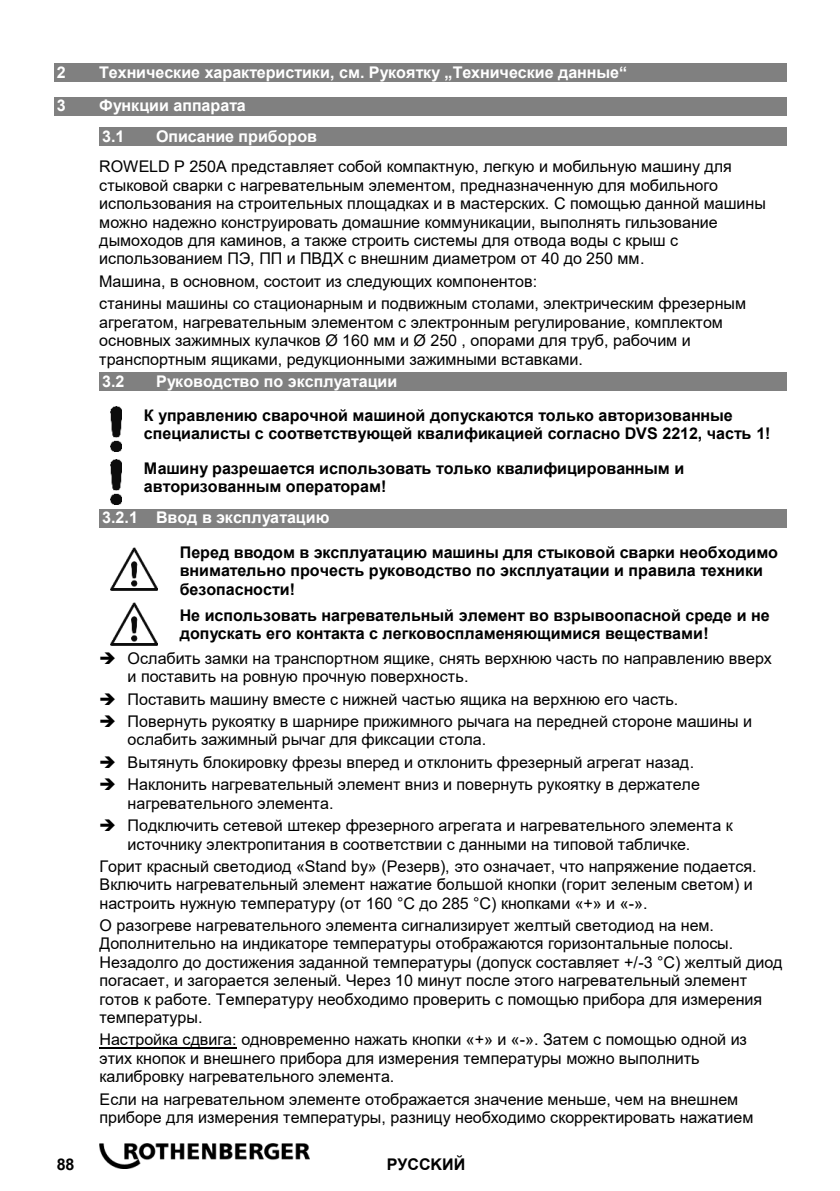
<style>
.page{position:relative;width:840px;height:1191px;background:#fff}
.page>*{position:absolute;margin:0;border:0;box-sizing:border-box;transform-origin:0 0}
.t1{font:16px/18.4px "Arial";letter-spacing:-.005em;color:#000}
.t2{font:700 16px/18.4px "Arial";letter-spacing:-.005em;color:#000}
.t3{font:700 16px "Arial Fett";letter-spacing:-.005em;color:#fff}
.t4{font:700 16px "Arial";letter-spacing:-.005em;color:#fff}
</style>
<div class="page">
<img style="left:99px;top:1143px;width:210px;height:25px">
<div style="left:54px;top:64px;width:732px;height:18px;background:#808080"></div>
<div style="left:54px;top:97px;width:732px;height:18px;background:#808080"></div>
<div style="left:99px;top:127px;width:687px;height:19px;background:#808080"></div>
<div style="left:99px;top:372px;width:687px;height:19px;background:#808080"></div>
<div style="left:99px;top:509px;width:687px;height:18px;background:#808080"></div>
<hr style="left:99px;top:1047px;width:138px;height:1px;background:#000">
<img style="left:110px;top:406px;width:11px;height:46px">
<img style="left:110px;top:460px;width:11px;height:45px">
<img style="left:110px;top:547px;width:48px;height:43px">
<img style="left:110px;top:602px;width:48px;height:43px">
<h1 class="t3" style="left:57px;top:64px;width:10px">2</h1>
<h1 class="t3" style="left:99px;top:64px;width:529px">Технические характеристики, см. Рукоятку „Технические данные“</h1>
<h1 class="t3" style="left:57px;top:97px;width:10px">3</h1>
<h1 class="t3" style="left:99px;top:97px;width:148px">Функции аппарата</h1>
<h2 class="t3" style="left:102px;top:127px;width:24px">3.1</h2>
<h2 class="t3" style="left:156px;top:127px;width:163px">Описание приборов</h2>
<p class="t1" style="left:99px;top:157px;width:667px">ROWELD P 250A представляет собой компактную, легкую и мобильную машину для стыковой сварки с нагревательным элементом, предназначенную для мобильного использования на строительных площадках и в мастерских. С помощью данной машины можно надежно конструировать домашние коммуникации, выполнять гильзование дымоходов для каминов, а также строить системы для отвода воды с крыш с использованием ПЭ, ПП и ПВДХ с внешним диаметром от 40 до 250 мм.</p>
<p class="t1" style="left:99px;top:272px;width:439px">Машина, в основном, состоит из следующих компонентов:</p>
<p class="t1" style="left:99px;top:294px;width:648px">станины машины со стационарным и подвижным столами, электрическим фрезерным агрегатом, нагревательным элементом с электронным регулирование, комплектом основных зажимных кулачков Ø 160 мм и Ø 250 , опорами для труб, рабочим и транспортным ящиками, редукционными зажимными вставками.</p>
<h2 class="t3" style="left:102px;top:372px;width:24px">3.2</h2>
<h2 class="t3" style="left:156px;top:372px;width:243px">Руководство по эксплуатации</h2>
<p class="t2" style="left:144px;top:407px;width:627px">К управлению сварочной машиной допускаются только авторизованные специалисты с соответствующей квалификацией согласно DVS 2212, часть 1!</p>
<p class="t2" style="left:144px;top:460px;width:541px">Машину разрешается использовать только квалифицированным и авторизованным операторам!</p>
<h3 class="t4" style="left:102px;top:506px;width:228px">3.2.1 Ввод в эксплуатацию</h3>
<p class="t2" style="left:180px;top:543px;width:599px">Перед вводом в эксплуатацию машины для стыковой сварки необходимо внимательно прочесть руководство по эксплуатации и правила техники безопасности!</p>
<p class="t2" style="left:180px;top:606px;width:591px">Не использовать нагревательный элемент во взрывоопасной среде и не допускать его контакта с легковоспламеняющимися веществами!</p>
<p class="t1" style="left:128px;top:649px;width:645px;text-indent:-28px">➔ Ослабить замки на транспортном ящике, снять верхнюю часть по направлению вверх и поставить на ровную прочную поверхность.</p>
<p class="t1" style="left:99px;top:689px;width:580px">➔ Поставить машину вместе с нижней частью ящика на верхнюю его часть.</p>
<p class="t1" style="left:128px;top:712px;width:625px;text-indent:-28px">➔ Повернуть рукоятку в шарнире прижимного рычага на передней стороне машины и ослабить зажимный рычаг для фиксации стола.</p>
<p class="t1" style="left:99px;top:753px;width:596px">➔ Вытянуть блокировку фрезы вперед и отклонить фрезерный агрегат назад.</p>
<p class="t1" style="left:128px;top:775px;width:573px;text-indent:-28px">➔ Наклонить нагревательный элемент вниз и повернуть рукоятку в держателе нагревательного элемента.</p>
<p class="t1" style="left:128px;top:816px;width:606px;text-indent:-28px">➔ Подключить сетевой штекер фрезерного агрегата и нагревательного элемента к источнику электропитания в соответствии с данными на типовой табличке.</p>
<p class="t1" style="left:99px;top:857px;width:658px">Горит красный светодиод «Stand by» (Резерв), это означает, что напряжение подается.<br>Включить нагревательный элемент нажатие большой кнопки (горит зеленым светом) и настроить нужную температуру (от 160 °C до 285 °C) кнопками «+» и «-».</p>
<p class="t1" style="left:99px;top:916px;width:684px">О разогреве нагревательного элемента сигнализирует желтый светодиод на нем.<br>Дополнительно на индикаторе температуры отображаются горизонтальные полосы.<br>Незадолго до достижения заданной температуры (допуск составляет +/-3 °C) желтый диод погасает, и загорается зеленый. Через 10 минут после этого нагревательный элемент готов к работе. Температуру необходимо проверить с помощью прибора для измерения температуры.</p>
<p class="t1" style="left:99px;top:1030px;width:648px">Настройка сдвига: одновременно нажать кнопки «+» и «-». Затем с помощью одной из этих кнопок и внешнего прибора для измерения температуры можно выполнить калибровку нагревательного элемента.</p>
<p class="t1" style="left:99px;top:1090px;width:655px">Если на нагревательном элементе отображается значение меньше, чем на внешнем приборе для измерения температуры, разницу необходимо скорректировать нажатием</p>
<p class="t2" style="left:57px;top:1155px;width:19px">88</p>
<p class="t2" style="left:386px;top:1155px;width:80px">PУCCKИЙ</p>
</div>
